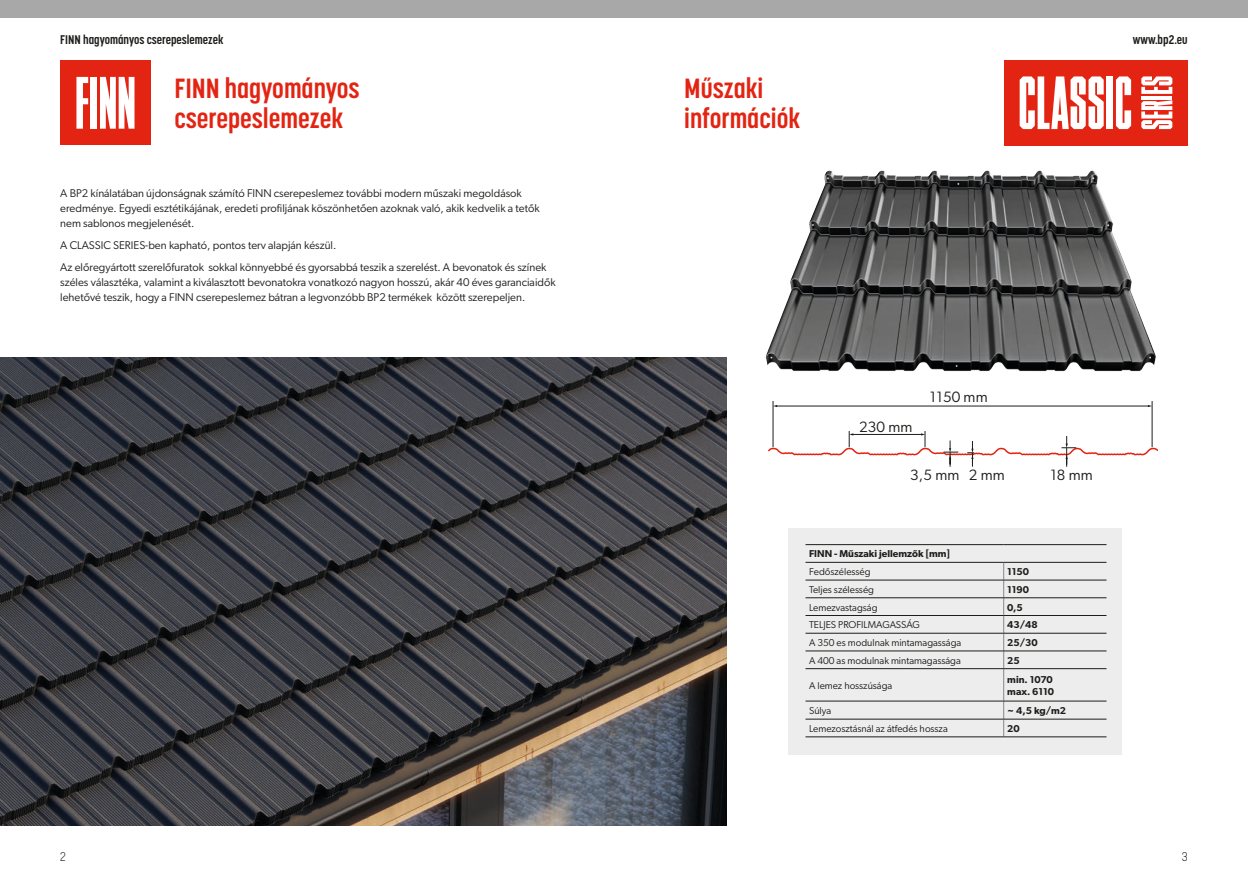
<style>
.page{position:relative;width:1248px;height:886px;background:#fff}
.page>*{position:absolute;margin:0;border:0;box-sizing:border-box;transform-origin:0 0}
.TYTUŁ{font:700 27.5px/30px "Korolev Condensed";color:#e42413}
.BASIC{font:15px "Gibson";letter-spacing:.01em;color:#1d1d1b}
.t1{font:700 12.5px "Korolev Condensed";color:#1d1d1b}
.t2{font:300 12.5px "Korolev Condensed";color:#1d1d1b}
.BASIC-2{font:11.25px/15px "Gibson";color:#1d1d1b}
._8_pt_hyper_Tekst{font:10px "Gibson";color:#1d1d1b}
._8_pt_hyper_Tekst-2{font:600 10px/12.5px "Gibson";color:#1d1d1b}
</style>
<div class="page">
<div style="left:0;top:0;width:1247px;height:18px;background:#a8a8a8"></div>
<img style="left:0;top:358px;width:726px;height:468px">
<div style="left:60px;top:60px;width:91px;height:84px;background:#e42413"></div>
<svg style="left:76px;top:77px;width:12px;height:52px"></svg>
<div style="left:91px;top:77px;width:6px;height:52px;background:#fff"></div>
<svg style="left:100px;top:77px;width:34px;height:52px"></svg>
<div style="left:788px;top:528px;width:333px;height:226px;background:#ededed"></div>
<hr style="left:772px;top:401px;width:1px;height:46px;background:#1d1d1b">
<hr style="left:776px;top:406px;width:372px;height:1px;background:#1d1d1b">
<hr style="left:1151px;top:401px;width:1px;height:46px;background:#1d1d1b">
<svg style="left:768px;top:431px;width:389px;height:36px"></svg>
<img style="left:706px;top:170px;width:450px;height:209px">
<hr style="left:805px;top:544px;width:198px;height:1px;background:#1d1d1b">
<hr style="left:1003px;top:544px;width:103px;height:1px;background:#1d1d1b">
<svg style="left:1003px;top:563px;width:1px;height:105px"></svg>
<hr style="left:1003px;top:669px;width:1px;height:32px;background:#878787">
<svg style="left:1003px;top:702px;width:1px;height:35px"></svg>
<hr style="left:805px;top:562px;width:198px;height:1px;background:#1d1d1b">
<hr style="left:1003px;top:562px;width:103px;height:1px;background:#1d1d1b">
<hr style="left:805px;top:580px;width:198px;height:1px;background:#1d1d1b">
<hr style="left:1003px;top:580px;width:103px;height:1px;background:#1d1d1b">
<hr style="left:805px;top:597px;width:198px;height:1px;background:#1d1d1b">
<hr style="left:1003px;top:597px;width:103px;height:1px;background:#1d1d1b">
<hr style="left:805px;top:615px;width:198px;height:1px;background:#1d1d1b">
<hr style="left:1003px;top:615px;width:103px;height:1px;background:#1d1d1b">
<hr style="left:805px;top:633px;width:198px;height:1px;background:#1d1d1b">
<hr style="left:1003px;top:633px;width:103px;height:1px;background:#1d1d1b">
<hr style="left:805px;top:651px;width:198px;height:1px;background:#1d1d1b">
<hr style="left:1003px;top:651px;width:103px;height:1px;background:#1d1d1b">
<hr style="left:805px;top:668px;width:198px;height:1px;background:#1d1d1b">
<hr style="left:1003px;top:668px;width:103px;height:1px;background:#1d1d1b">
<hr style="left:805px;top:701px;width:198px;height:1px;background:#1d1d1b">
<hr style="left:1003px;top:701px;width:103px;height:1px;background:#1d1d1b">
<hr style="left:805px;top:719px;width:198px;height:1px;background:#1d1d1b">
<hr style="left:1003px;top:719px;width:103px;height:1px;background:#1d1d1b">
<hr style="left:805px;top:737px;width:198px;height:1px;background:#1d1d1b">
<hr style="left:1003px;top:737px;width:103px;height:1px;background:#1d1d1b">
<div style="left:1003px;top:60px;width:184px;height:85px;background:#e42413"></div>
<svg style="left:1019px;top:76px;width:84px;height:53px"></svg>
<div style="left:1106px;top:76px;width:6px;height:53px;background:#fff"></div>
<svg style="left:1116px;top:76px;width:14px;height:53px"></svg>
<svg style="left:1141px;top:100px;width:31px;height:29px"></svg>
<hr style="left:1141px;top:96px;width:31px;height:3px;background:#fff">
<svg style="left:1141px;top:76px;width:31px;height:18px"></svg>
<p class="t1" style="left:60px;top:32px;width:165px">FINN hagyományos cserepeslemezek</p>
<p class="t1" style="left:1132px;top:32px;width:56px">www.bp2.eu</p>
<p class="TYTUŁ" style="left:684px;top:73px;width:117px">Műszaki információk</p>
<p class="TYTUŁ" style="left:174px;top:74px;width:187px">FINN hagyományos cserepeslemezek</p>
<p class="BASIC-2" style="left:60px;top:185px;width:481px">A BP2 kínálatában újdonságnak számító FINN cserepeslemez további modern műszaki megoldások eredménye. Egyedi esztétikájának, eredeti profiljának köszönhetően azoknak való, akik kedvelik a tetők nem sablonos megjelenését.</p>
<p class="BASIC-2" style="left:60px;top:237px;width:277px">A CLASSIC SERIES-ben kapható, pontos terv alapján készül.</p>
<p class="BASIC-2" style="left:60px;top:259px;width:497px">Az előregyártott szerelőfuratok sokkal könnyebbé és gyorsabbá teszik a szerelést. A bevonatok és színek széles választéka, valamint a kiválasztott bevonatokra vonatkozó nagyon hosszú, akár 40 éves garanciaidők lehetővé teszik, hogy a FINN cserepeslemez bátran a legvonzóbb BP2 termékek között szerepeljen.</p>
<p class="BASIC" style="left:929px;top:388px;width:59px">1150 mm</p>
<p class="BASIC" style="left:859px;top:417px;width:55px">230 mm</p>
<p class="BASIC" style="left:910px;top:466px;width:51px">3,5 mm</p>
<p class="BASIC" style="left:968px;top:466px;width:37px">2 mm</p>
<p class="BASIC" style="left:1050px;top:466px;width:44px">18 mm</p>
<p class="_8_pt_hyper_Tekst-2" style="left:809px;top:547px;width:142px">FINN - Műszaki jellemzők [mm]</p>
<p class="_8_pt_hyper_Tekst" style="left:809px;top:566px;width:63px">Fedőszélesség</p>
<p class="_8_pt_hyper_Tekst-2" style="left:1007px;top:565px;width:23px">1150</p>
<p class="_8_pt_hyper_Tekst" style="left:809px;top:583px;width:66px">Teljes szélesség</p>
<p class="_8_pt_hyper_Tekst-2" style="left:1007px;top:583px;width:23px">1190</p>
<p class="_8_pt_hyper_Tekst" style="left:809px;top:601px;width:70px">Lemezvastagság</p>
<p class="_8_pt_hyper_Tekst-2" style="left:1007px;top:601px;width:17px">0,5</p>
<p class="_8_pt_hyper_Tekst" style="left:809px;top:619px;width:112px">TELJES PROFILMAGASSÁG</p>
<p class="_8_pt_hyper_Tekst-2" style="left:1007px;top:618px;width:32px">43/48</p>
<p class="_8_pt_hyper_Tekst" style="left:809px;top:637px;width:154px">A 350 es modulnak mintamagassága</p>
<p class="_8_pt_hyper_Tekst-2" style="left:1007px;top:636px;width:32px">25/30</p>
<p class="_8_pt_hyper_Tekst" style="left:809px;top:654px;width:153px">A 400 as modulnak mintamagassága</p>
<p class="_8_pt_hyper_Tekst-2" style="left:1007px;top:654px;width:14px">25</p>
<p class="_8_pt_hyper_Tekst" style="left:809px;top:679px;width:85px">A lemez hosszúsága</p>
<p class="_8_pt_hyper_Tekst-2" style="left:1007px;top:673px;width:48px">min. 1070 max. 6110</p>
<p class="_8_pt_hyper_Tekst" style="left:809px;top:705px;width:24px">Súlya</p>
<p class="_8_pt_hyper_Tekst-2" style="left:1007px;top:704px;width:60px">~ 4,5 kg/m2</p>
<p class="_8_pt_hyper_Tekst" style="left:809px;top:722px;width:140px">Lemezosztásnál az átfedés hossza</p>
<p class="_8_pt_hyper_Tekst-2" style="left:1007px;top:722px;width:14px">20</p>
<p class="t2" style="left:60px;top:849px;width:7px">2</p>
<p class="t2" style="left:1181px;top:849px;width:7px">3</p>
</div>
